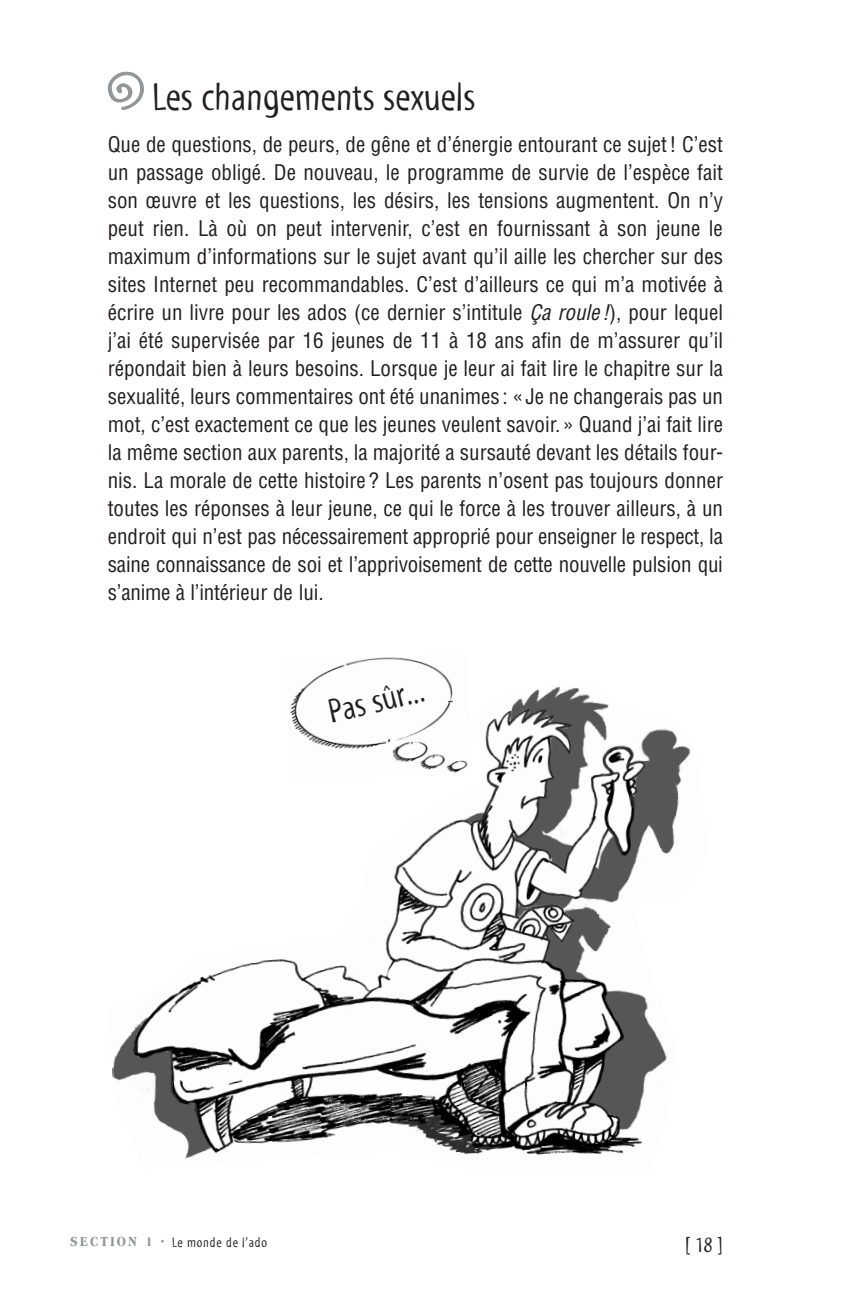
<style>
.page{position:relative;width:864px;height:1296px;background:#fff}
.page>*{position:absolute;margin:0;border:0;box-sizing:border-box;transform-origin:0 0}
._02A__SOUS-TITRES{font:40px "Myriad Tilt";color:#231f20}
.t1{font:34.6px "Myriad Tilt";color:#231f20}
.t2{font:22px "Myriad Tilt";color:#231f20}
._03__COURANT{font:condensed 21px/28px "Helvetica";letter-spacing:-.01em;color:#231f20;text-align:justify}
.t3{font:14px "Myriad Tilt";letter-spacing:.05em;color:#231f20}
.s1{font-style:italic}
.s2{font-family:"Americana BT";font-weight:800;font-stretch:condensed;color:#939598}
.s3{color:#939598}
</style>
<div class="page">
<svg style="left:108px;top:72px;width:36px;height:38px"></svg>
<img style="left:314px;top:657px;width:134px;height:22px">
<img style="left:112px;top:679px;width:579px;height:480px">
<p class="_02A__SOUS-TITRES" style="left:152px;top:75px;width:324px">Les changements sexuels</p>
<p class="_03__COURANT" style="left:108px;top:130px;width:616px">Que de questions, de peurs, de gêne et d’énergie entourant ce sujet! C’est un passage obligé. De nouveau, le programme de survie de l’espèce fait son œuvre et les questions, les désirs, les tensions augmentent. On n’y peut rien. Là où on peut intervenir, c’est en fournissant à son jeune le maximum d’informations sur le sujet avant qu’il aille les chercher sur des sites Internet peu recommandables. C’est d’ailleurs ce qui m’a motivée à écrire un livre pour les ados (ce dernier s’intitule <span class="s1">Ça roule !</span>), pour lequel j’ai été supervisée par 16 jeunes de 11 à 18 ans afin de m’assurer qu’il répondait bien à leurs besoins. Lorsque je leur ai fait lire le chapitre sur la sexualité, leurs commentaires ont été unanimes : « Je ne changerais pas un mot, c’est exactement ce que les jeunes veulent savoir.» Quand j’ai fait lire la même section aux parents, la majorité a sursauté devant les détails four&shy;nis. La morale de cette histoire ? Les parents n’osent pas toujours donner toutes les réponses à leur jeune, ce qui le force à les trouver ailleurs, à un endroit qui n’est pas nécessairement approprié pour enseigner le respect, la saine connaissance de soi et l’apprivoisement de cette nouvelle pulsion qui s’anime à l’intérieur de lui.</p>
<p class="t1" style="left:324px;top:693px;width:100px;rotate:-13deg">Pas sûr...</p>
<p class="t3" style="left:70px;top:1234px;width:198px"><span class="s2">SECTION 1</span> <span class="s3">•</span> Le monde de l’ado</p>
<p class="t2" style="left:685px;top:1232px;width:40px">[ 18 ]</p>
</div>
